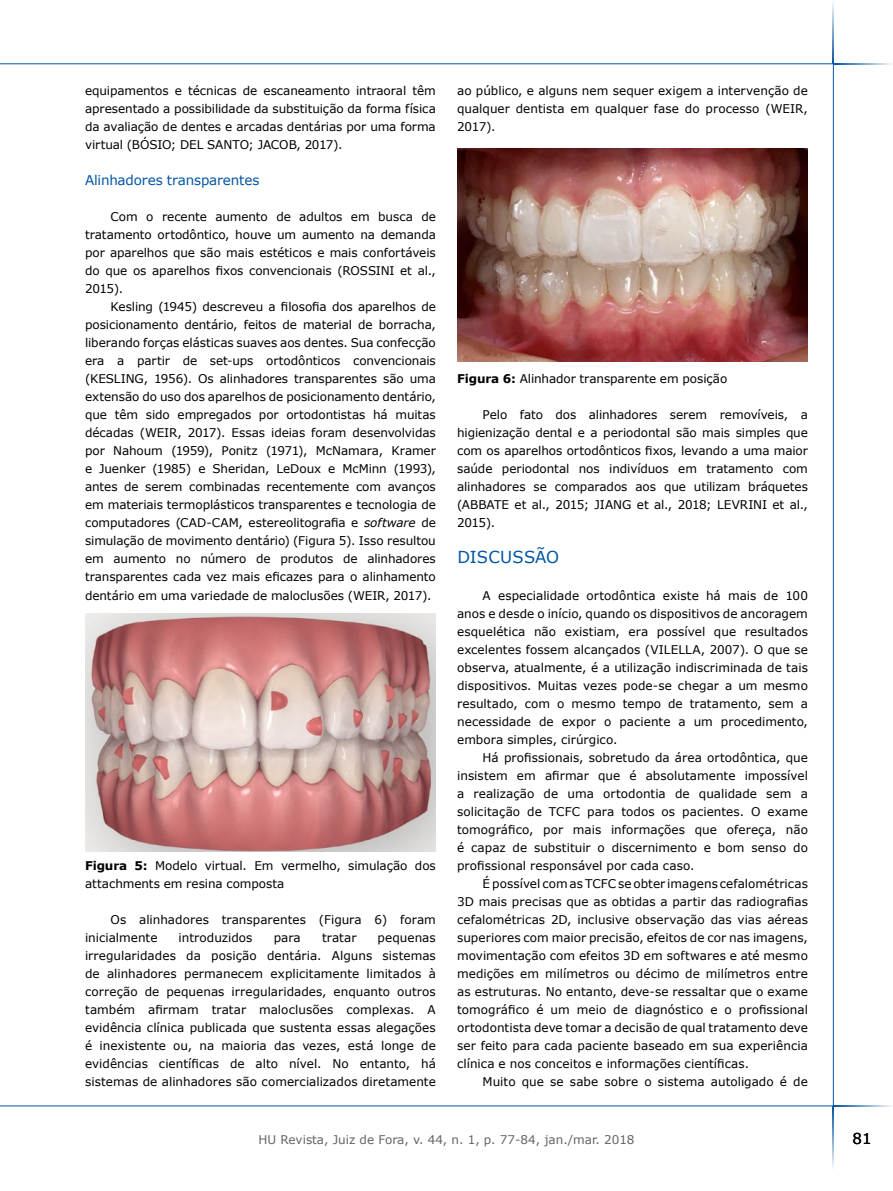
<style>
.page{position:relative;width:893px;height:1191px;background:#fff}
.page>*{position:absolute;margin:0;border:0;box-sizing:border-box;transform-origin:0 0}
.t1{font:16.5px "Verdana";color:#0356a4}
.t2{font:15px "Verdana";color:#000}
.t3{font:13.5px "Verdana";letter-spacing:-.01em;color:#0356a4}
.t4{font:12px/18px "Verdana";letter-spacing:-.005em;color:#010000;text-align:justify}
.t5{font:12px "Verdana";color:#636466}
.s1{font-style:italic}
.s2{font-weight:700}
</style>
<div class="page">
<hr style="left:833px;top:64px;width:1px;height:1042px;background:#0356a4">
<hr style="left:0;top:1105px;width:834px;height:1px;background:#0356a4">
<hr style="left:0;top:63px;width:834px;height:1px;background:#0356a4">
<hr style="left:833px;top:0;width:1px;height:63px;background:#0356a4">
<hr style="left:834px;top:63px;width:59px;height:1px;background:#0356a4">
<hr style="left:833px;top:1106px;width:1px;height:63px;background:#0356a4">
<hr style="left:834px;top:1105px;width:59px;height:1px;background:#0356a4">
<img style="left:85px;top:613px;width:351px;height:238px">
<img style="left:457px;top:149px;width:351px;height:212px">
<p class="t4" style="left:85px;top:82px;width:352px">equipamentos e técnicas de escaneamento intraoral têm apresentado a possibilidade da substituição da forma física da avaliação de dentes e arcadas dentárias por uma forma virtual (BÓSIO; DEL SANTO; JACOB, 2017).</p>
<p class="t3" style="left:85px;top:171px;width:176px">Alinhadores transparentes</p>
<p class="t4" style="left:85px;top:208px;width:352px;text-indent:26px">Com o recente aumento de adultos em busca de tratamento ortodôntico, houve um aumento na demanda por aparelhos que são mais estéticos e mais confortáveis do que os aparelhos fixos convencionais (ROSSINI et al., 2015).</p>
<p class="t4" style="left:85px;top:298px;width:352px;text-indent:26px">Kesling (1945) descreveu a filosofia dos aparelhos de posicionamento dentário, feitos de material de borracha, liberando forças elásticas suaves aos dentes. Sua confecção era a partir de set-ups ortodônticos convencionais (KESLING, 1956). Os alinhadores transparentes são uma extensão do uso dos aparelhos de posicionamento dentário, que têm sido empregados por ortodontistas há muitas décadas (WEIR, 2017). Essas ideias foram desenvolvidas por Nahoum (1959), Ponitz (1971), McNamara, Kramer e Juenker (1985) e Sheridan, LeDoux e McMinn (1993), antes de serem combinadas recentemente com avanços em materiais termoplásticos transparentes e tecnologia de computadores (CAD-CAM, estereolitografia e <span class="s1">software</span> de simulação de movimento dentário) (Figura 5). Isso resultou em aumento no número de produtos de alinhadores transparentes cada vez mais eficazes para o alinhamento dentário em uma variedade de maloclusões (WEIR, 2017).</p>
<p class="t4" style="left:85px;top:856px;width:352px"><span class="s2">Figura 5:</span> Modelo virtual. Em vermelho, simulação dos attachments em resina composta</p>
<p class="t4" style="left:85px;top:910px;width:352px;text-indent:26px">Os alinhadores transparentes (Figura 6) foram inicialmente</p>
<p class="t4" style="left:179px;top:928px;width:75px">introduzidos</p>
<p class="t4" style="left:274px;top:928px;width:29px">para</p>
<p class="t4" style="left:322px;top:928px;width:36px">tratar</p>
<p class="t4" style="left:85px;top:928px;width:352px;text-indent:293px">pequenas irregularidades da posição dentária. Alguns sistemas de alinhadores permanecem explicitamente limitados à correção de pequenas irregularidades, enquanto outros também afirmam tratar maloclusões complexas. A evidência clínica publicada que sustenta essas alegações é inexistente ou, na maioria das vezes, está longe de evidências científicas de alto nível. No entanto, há sistemas de alinhadores são comercializados diretamente</p>
<p class="t4" style="left:457px;top:82px;width:352px">ao público, e alguns nem sequer exigem a intervenção de qualquer dentista em qualquer fase do processo (WEIR, 2017).</p>
<p class="t4" style="left:457px;top:370px;width:272px"><span class="s2">Figura 6:</span> Alinhador transparente em posição</p>
<p class="t4" style="left:457px;top:406px;width:352px;text-indent:26px">Pelo fato dos alinhadores serem removíveis, a higienização dental e a periodontal são mais simples que com os aparelhos ortodônticos fixos, levando a uma maior saúde periodontal nos indivíduos em tratamento com alinhadores se comparados aos que utilizam bráquetes (ABBATE et al., 2015; JIANG et al., 2018; LEVRINI et al., 2015).</p>
<h1 class="t1" style="left:457px;top:546px;width:13px">discussão</h1>
<p class="t4" style="left:457px;top:586px;width:352px;text-indent:26px">A especialidade ortodôntica existe há mais de 100 anos e desde o início, quando os dispositivos de ancoragem esquelética não existiam, era possível que resultados excelentes fossem alcançados (VILELLA, 2007). O que se observa, atualmente, é a utilização indiscriminada de tais dispositivos. Muitas vezes pode-se chegar a um mesmo resultado, com o mesmo tempo de tratamento, sem a necessidade de expor o paciente a um procedimento, embora simples, cirúrgico.</p>
<p class="t4" style="left:457px;top:748px;width:352px;text-indent:26px">Há profissionais, sobretudo da área ortodôntica, que insistem em afirmar que é absolutamente impossível a realização de uma ortodontia de qualidade sem a solicitação de TCFC para todos os pacientes. O exame tomográfico, por mais informações que ofereça, não é capaz de substituir o discernimento e bom senso do profissional responsável por cada caso.</p>
<p class="t4" style="left:457px;top:874px;width:352px;text-indent:26px">É possível com as TCFC se obter imagens cefalométricas 3D mais precisas que as obtidas a partir das radiografias cefalométricas 2D, inclusive observação das vias aéreas superiores com maior precisão, efeitos de cor nas imagens, movimentação com efeitos 3D em softwares e até mesmo medições em milímetros ou décimo de milímetros entre as estruturas. No entanto, deve-se ressaltar que o exame tomográfico é um meio de diagnóstico e o profissional ortodontista deve tomar a decisão de qual tratamento deve ser feito para cada paciente baseado em sua experiência clínica e nos conceitos e informações científicas.</p>
<p class="t4" style="left:483px;top:1072px;width:327px">Muito que se sabe sobre o sistema autoligado é de</p>
<p class="t5" style="left:258px;top:1131px;width:378px">HU Revista, Juiz de Fora, v. 44, n. 1, p. 77-84, jan./mar. 2018</p>
<p class="t2" style="left:853px;top:1127px;width:21px">81</p>
</div>
